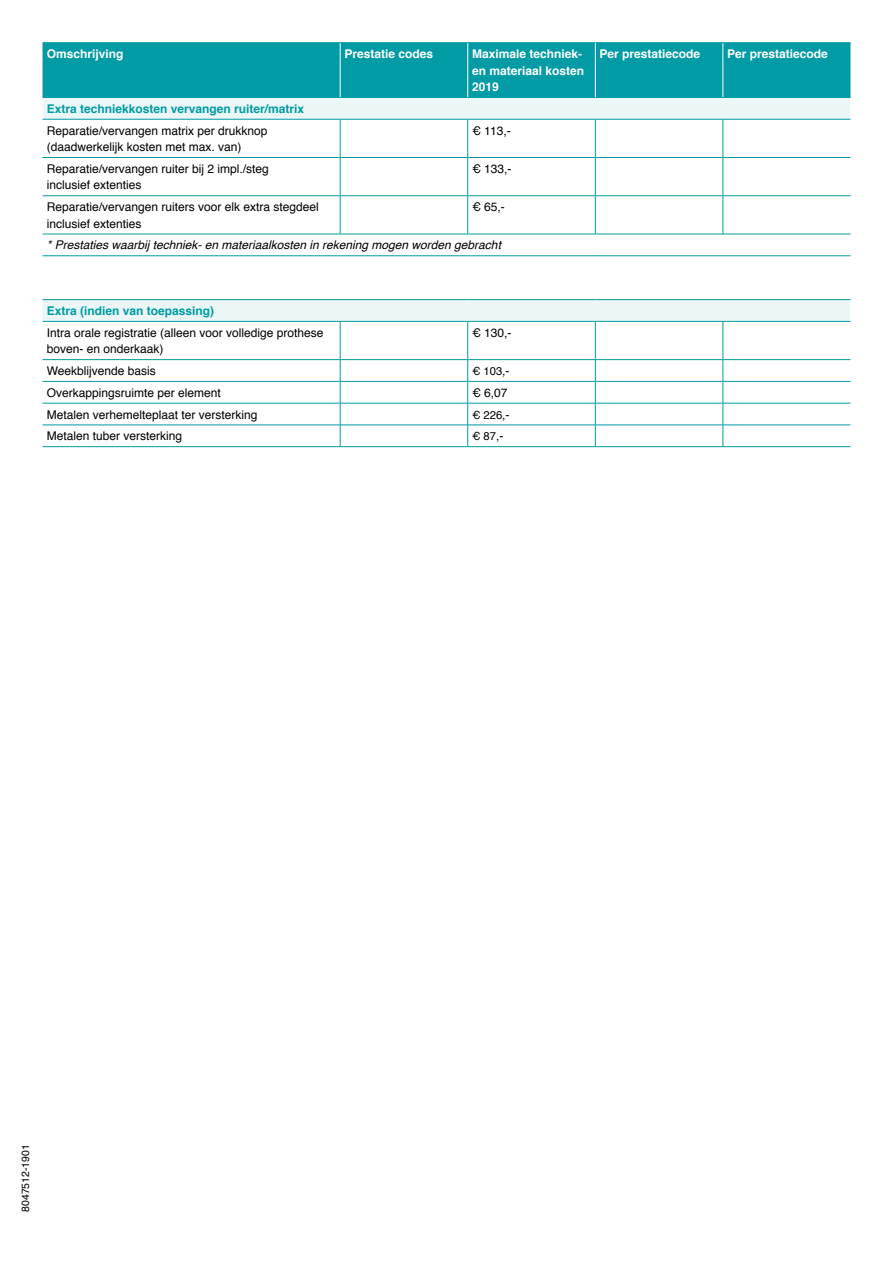
<style>
.page{position:relative;width:893px;height:1263px;background:#fff}
.page>*{position:absolute;margin:0;border:0;box-sizing:border-box;transform-origin:0 0}
.t1{font:12px/16.5px "Helvetica";color:#000}
.t2{font:700 12px/16.5px "Helvetica";color:#fff}
.t3{font:italic 12px "Helvetica";color:#000}
.t4{font:700 12px "Helvetica";color:#009ba4}
.t5{font:11.25px "Helvetica";color:#000}
.t6{font:10.5px "Helvetica";color:#000}
.s1{font-size:12px}
</style>
<div class="page">
<div style="left:43px;top:43px;width:807px;height:54px;background:#009ba4"></div>
<svg style="left:43px;top:98px;width:807px;height:223px"></svg>
<hr style="left:340px;top:43px;width:1px;height:54px;background:#fff">
<hr style="left:467px;top:43px;width:1px;height:54px;background:#fff">
<hr style="left:595px;top:43px;width:1px;height:54px;background:#fff">
<hr style="left:723px;top:43px;width:1px;height:54px;background:#fff">
<hr style="left:43px;top:42px;width:297px;height:1px;background:#009ba4">
<hr style="left:340px;top:42px;width:128px;height:1px;background:#009ba4">
<hr style="left:468px;top:42px;width:127px;height:1px;background:#009ba4">
<hr style="left:595px;top:42px;width:128px;height:1px;background:#009ba4">
<hr style="left:723px;top:42px;width:127px;height:1px;background:#009ba4">
<hr style="left:43px;top:97px;width:297px;height:1px;background:#009ba4">
<hr style="left:340px;top:97px;width:128px;height:1px;background:#009ba4">
<hr style="left:468px;top:97px;width:127px;height:1px;background:#009ba4">
<hr style="left:595px;top:97px;width:128px;height:1px;background:#009ba4">
<hr style="left:723px;top:97px;width:127px;height:1px;background:#009ba4">
<hr style="left:43px;top:119px;width:297px;height:1px;background:#009ba4">
<hr style="left:340px;top:119px;width:1px;height:38px;background:#009ba4">
<hr style="left:340px;top:119px;width:128px;height:1px;background:#009ba4">
<hr style="left:468px;top:119px;width:127px;height:1px;background:#009ba4">
<hr style="left:595px;top:119px;width:128px;height:1px;background:#009ba4">
<hr style="left:467px;top:119px;width:1px;height:38px;background:#009ba4">
<hr style="left:595px;top:119px;width:1px;height:38px;background:#009ba4">
<hr style="left:723px;top:119px;width:1px;height:38px;background:#009ba4">
<hr style="left:723px;top:119px;width:127px;height:1px;background:#009ba4">
<hr style="left:43px;top:157px;width:297px;height:1px;background:#009ba4">
<hr style="left:340px;top:158px;width:1px;height:38px;background:#009ba4">
<hr style="left:340px;top:157px;width:128px;height:1px;background:#009ba4">
<hr style="left:468px;top:157px;width:127px;height:1px;background:#009ba4">
<hr style="left:595px;top:157px;width:128px;height:1px;background:#009ba4">
<hr style="left:467px;top:158px;width:1px;height:38px;background:#009ba4">
<hr style="left:595px;top:158px;width:1px;height:38px;background:#009ba4">
<hr style="left:723px;top:158px;width:1px;height:38px;background:#009ba4">
<hr style="left:723px;top:157px;width:127px;height:1px;background:#009ba4">
<hr style="left:43px;top:195px;width:297px;height:1px;background:#009ba4">
<hr style="left:340px;top:196px;width:1px;height:38px;background:#009ba4">
<hr style="left:340px;top:195px;width:128px;height:1px;background:#009ba4">
<hr style="left:468px;top:195px;width:127px;height:1px;background:#009ba4">
<hr style="left:595px;top:195px;width:128px;height:1px;background:#009ba4">
<hr style="left:467px;top:196px;width:1px;height:38px;background:#009ba4">
<hr style="left:595px;top:196px;width:1px;height:38px;background:#009ba4">
<hr style="left:723px;top:196px;width:1px;height:38px;background:#009ba4">
<hr style="left:723px;top:195px;width:127px;height:1px;background:#009ba4">
<hr style="left:43px;top:234px;width:297px;height:1px;background:#009ba4">
<hr style="left:340px;top:234px;width:128px;height:1px;background:#009ba4">
<hr style="left:468px;top:234px;width:127px;height:1px;background:#009ba4">
<hr style="left:595px;top:234px;width:128px;height:1px;background:#009ba4">
<hr style="left:723px;top:234px;width:127px;height:1px;background:#009ba4">
<hr style="left:43px;top:255px;width:297px;height:1px;background:#009ba4">
<hr style="left:340px;top:255px;width:128px;height:1px;background:#009ba4">
<hr style="left:468px;top:255px;width:127px;height:1px;background:#009ba4">
<hr style="left:595px;top:255px;width:128px;height:1px;background:#009ba4">
<hr style="left:723px;top:255px;width:127px;height:1px;background:#009ba4">
<hr style="left:43px;top:299px;width:297px;height:1px;background:#009ba4">
<hr style="left:340px;top:299px;width:128px;height:1px;background:#009ba4">
<hr style="left:468px;top:299px;width:127px;height:1px;background:#009ba4">
<hr style="left:595px;top:299px;width:128px;height:1px;background:#009ba4">
<hr style="left:723px;top:299px;width:127px;height:1px;background:#009ba4">
<hr style="left:43px;top:321px;width:297px;height:1px;background:#009ba4">
<hr style="left:340px;top:322px;width:1px;height:37px;background:#009ba4">
<hr style="left:340px;top:321px;width:128px;height:1px;background:#009ba4">
<hr style="left:468px;top:321px;width:127px;height:1px;background:#009ba4">
<hr style="left:595px;top:321px;width:128px;height:1px;background:#009ba4">
<hr style="left:467px;top:322px;width:1px;height:37px;background:#009ba4">
<hr style="left:595px;top:322px;width:1px;height:37px;background:#009ba4">
<hr style="left:723px;top:322px;width:1px;height:37px;background:#009ba4">
<hr style="left:723px;top:321px;width:127px;height:1px;background:#009ba4">
<hr style="left:43px;top:359px;width:297px;height:1px;background:#009ba4">
<hr style="left:340px;top:359px;width:128px;height:1px;background:#009ba4">
<hr style="left:468px;top:359px;width:127px;height:1px;background:#009ba4">
<hr style="left:595px;top:359px;width:128px;height:1px;background:#009ba4">
<hr style="left:723px;top:359px;width:127px;height:1px;background:#009ba4">
<hr style="left:43px;top:381px;width:297px;height:1px;background:#009ba4">
<hr style="left:340px;top:381px;width:128px;height:1px;background:#009ba4">
<hr style="left:468px;top:381px;width:127px;height:1px;background:#009ba4">
<hr style="left:595px;top:381px;width:128px;height:1px;background:#009ba4">
<hr style="left:723px;top:381px;width:127px;height:1px;background:#009ba4">
<hr style="left:43px;top:403px;width:297px;height:1px;background:#009ba4">
<hr style="left:340px;top:403px;width:128px;height:1px;background:#009ba4">
<hr style="left:468px;top:403px;width:127px;height:1px;background:#009ba4">
<hr style="left:595px;top:403px;width:128px;height:1px;background:#009ba4">
<hr style="left:723px;top:403px;width:127px;height:1px;background:#009ba4">
<hr style="left:43px;top:425px;width:297px;height:1px;background:#009ba4">
<hr style="left:43px;top:446px;width:297px;height:1px;background:#009ba4">
<svg style="left:340px;top:360px;width:1px;height:86px"></svg>
<hr style="left:340px;top:425px;width:128px;height:1px;background:#009ba4">
<hr style="left:468px;top:425px;width:127px;height:1px;background:#009ba4">
<hr style="left:595px;top:425px;width:128px;height:1px;background:#009ba4">
<svg style="left:467px;top:360px;width:1px;height:86px"></svg>
<svg style="left:595px;top:360px;width:1px;height:86px"></svg>
<hr style="left:340px;top:446px;width:128px;height:1px;background:#009ba4">
<hr style="left:468px;top:446px;width:127px;height:1px;background:#009ba4">
<hr style="left:595px;top:446px;width:128px;height:1px;background:#009ba4">
<svg style="left:723px;top:360px;width:1px;height:86px"></svg>
<hr style="left:723px;top:425px;width:127px;height:1px;background:#009ba4">
<hr style="left:723px;top:446px;width:127px;height:1px;background:#009ba4">
<p class="t2" style="left:47px;top:46px;width:78px">Omschrijving</p>
<p class="t2" style="left:344px;top:46px;width:90px">Prestatie codes</p>
<p class="t2" style="left:472px;top:46px;width:114px">Maximale techniek&shy;en materiaal kosten<br>2019</p>
<p class="t2" style="left:600px;top:46px;width:102px">Per prestatiecode</p>
<p class="t2" style="left:727px;top:46px;width:102px">Per prestatiecode</p>
<p class="t4" style="left:47px;top:99px;width:259px">Extra techniekkosten vervangen ruiter/matrix</p>
<p class="t1" style="left:47px;top:123px;width:222px">Reparatie/vervangen matrix per drukknop (daadwerkelijk kosten met max. van)</p>
<p class="t1" style="left:472px;top:123px;width:40px">€ 113,-</p>
<p class="t1" style="left:47px;top:161px;width:224px">Reparatie/vervangen ruiter bij 2 impl./steg inclusief extenties</p>
<p class="t1" style="left:472px;top:161px;width:41px">€ 133,-</p>
<p class="t1" style="left:47px;top:199px;width:274px">Reparatie/vervangen ruiters voor elk extra stegdeel inclusief extenties</p>
<p class="t1" style="left:472px;top:199px;width:34px">€ 65,-</p>
<p class="t3" style="left:47px;top:236px;width:456px">* Prestaties waarbij techniek- en materiaalkosten in rekening mogen worden gebracht</p>
<p class="t4" style="left:47px;top:301px;width:169px">Extra (indien van toepassing)</p>
<p class="t1" style="left:47px;top:325px;width:278px">Intra orale registratie (alleen voor volledige prothese boven- en onderkaak)</p>
<p class="t1" style="left:472px;top:325px;width:41px">€ 130,-</p>
<p class="t1" style="left:47px;top:363px;width:111px">Weekblijvende basis</p>
<p class="t5" style="left:472px;top:362px;width:39px">€ 103<span class="s1">,-</span></p>
<p class="t1" style="left:47px;top:385px;width:176px">Overkappingsruimte per element</p>
<p class="t1" style="left:472px;top:385px;width:37px">€ 6,07</p>
<p class="t1" style="left:47px;top:406px;width:212px">Metalen verhemelteplaat ter versterking</p>
<p class="t5" style="left:472px;top:406px;width:39px">€ 226<span class="s1">,-</span></p>
<p class="t1" style="left:47px;top:428px;width:137px">Metalen tuber versterking</p>
<p class="t5" style="left:472px;top:428px;width:33px">€ 87<span class="s1">,-</span></p>
<p class="t6" style="left:17px;top:1212px;width:69px;rotate:-90deg">8047512-1901</p>
</div>
